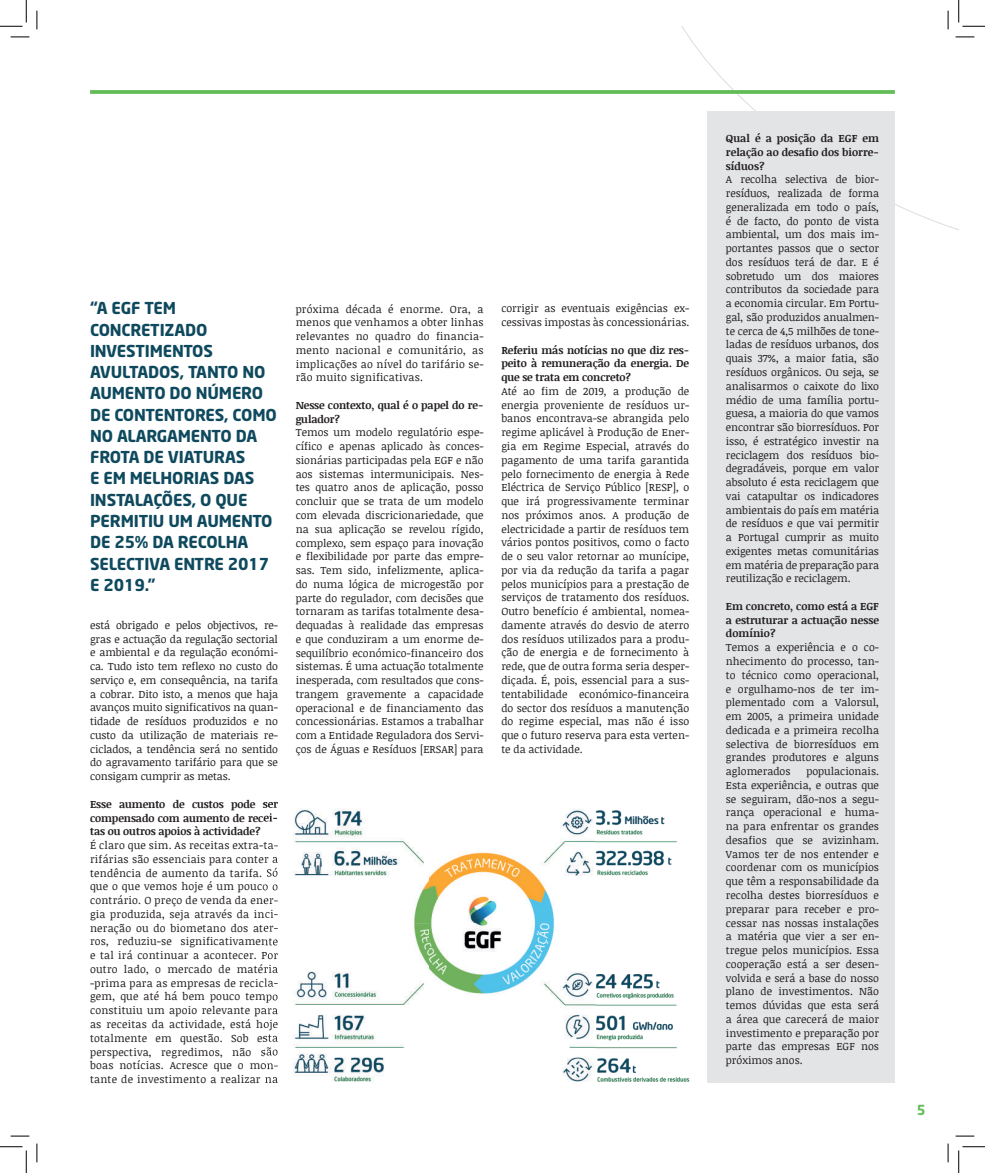
<style>
.page{position:relative;width:985px;height:1173px;background:#fff}
.page>*{position:absolute;margin:0;border:0;box-sizing:border-box;transform-origin:0 0}
.t1{font:700 16.25px/21.2px "Neo Sans";letter-spacing:-.01em;color:#0e495e}
.t2{font:700 13.75px "Neo Sans";color:#62bd57}
.t3{font:10.75px/13.8px "Noticia Text";color:#231f20;text-align:justify}
.t4{font:700 10.75px/13.8px "Noticia Text";letter-spacing:-.01em;color:#231f20;text-align:justify}
</style>
<div class="page">
<svg style="left:90px;top:90px;width:804px;height:4px;background:#69c05f"></svg>
<div style="left:707px;top:111px;width:187px;height:971px;background:#e3e4e6"></div>
<img style="left:265px;top:808px;width:330px;height:275px">
<img style="left:595px;top:810px;width:82px;height:66px">
<img style="left:595px;top:974px;width:124px;height:109px">
<img style="left:264px;top:801px;width:14px;height:8px">
<svg style="left:264px;top:813px;width:13px;height:10px"></svg>
<img style="left:264px;top:839px;width:14px;height:12px">
<img style="left:264px;top:853px;width:14px;height:11px">
<img style="left:265px;top:867px;width:13px;height:9px">
<img style="left:264px;top:881px;width:14px;height:11px">
<img style="left:264px;top:895px;width:14px;height:11px">
<img style="left:264px;top:908px;width:14px;height:12px">
<img style="left:264px;top:923px;width:14px;height:10px">
<img style="left:264px;top:937px;width:14px;height:10px">
<img style="left:264px;top:950px;width:14px;height:9px">
<img style="left:264px;top:963px;width:14px;height:11px">
<img style="left:264px;top:978px;width:14px;height:10px">
<img style="left:264px;top:991px;width:14px;height:11px">
<img style="left:264px;top:1005px;width:14px;height:11px">
<img style="left:264px;top:1018px;width:14px;height:12px">
<img style="left:264px;top:1033px;width:14px;height:10px">
<img style="left:264px;top:1047px;width:14px;height:10px">
<img style="left:264px;top:1060px;width:14px;height:11px">
<img style="left:265px;top:1074px;width:13px;height:8px">
<img style="left:707px;top:974px;width:12px;height:108px">
<svg style="left:11px;top:36px;width:18px;height:2px"></svg>
<svg style="left:955px;top:36px;width:19px;height:2px"></svg>
<svg style="left:11px;top:1135px;width:18px;height:1px"></svg>
<svg style="left:955px;top:1135px;width:19px;height:1px"></svg>
<svg style="left:36px;top:11px;width:2px;height:18px"></svg>
<svg style="left:36px;top:1143px;width:2px;height:19px"></svg>
<svg style="left:947px;top:11px;width:1px;height:18px"></svg>
<svg style="left:947px;top:1143px;width:1px;height:19px"></svg>
<svg style="left:0;top:0;width:27px;height:27px"></svg>
<svg style="left:0;top:1146px;width:27px;height:26px"></svg>
<svg style="left:958px;top:0;width:26px;height:27px"></svg>
<svg style="left:958px;top:1146px;width:26px;height:26px"></svg>
<p class="t1" style="left:90px;top:297px;width:188px">“A EGF TEM<br>CONCRETIZADO<br>INVESTIMENTOS<br>AVULTADOS, TANTO NO<br>AUMENTO DO NÚMERO<br>DE CONTENTORES, COMO<br>NO ALARGAMENTO DA<br>FROTA DE VIATURAS<br>E EM MELHORIAS DAS<br>INSTALAÇÕES, O QUE<br>PERMITIU UM AUMENTO<br>DE 25% DA RECOLHA<br>SELECTIVA ENTRE 2017<br>E 2019.”</p>
<p class="t3" style="left:501px;top:301px;width:189px">corrigir as eventuais exigências ex&shy;cessivas impostas às concessionárias.</p>
<p class="t3" style="left:296px;top:301px;width:189px">próxima década é enorme. Ora, a menos que venhamos a obter linhas relevantes no quadro do financia&shy;mento nacional e comunitário, as implicações ao nível do tarifário se&shy;rão muito significativas.</p>
<p class="t4" style="left:296px;top:397px;width:189px">Nesse contexto, qual é o papel do re&shy;gulador?</p>
<p class="t3" style="left:296px;top:425px;width:189px">Temos um modelo regulatório espe&shy;cífico e apenas aplicado às conces&shy;sionárias participadas pela EGF e não aos sistemas intermunicipais. Nes&shy;tes quatro anos de aplicação, posso concluir que se trata de um modelo com elevada discricionariedade, que na sua aplicação se revelou rígido, complexo, sem espaço para inovação e flexibilidade por parte das empre&shy;sas. Tem sido, infelizmente, aplica&shy;do numa lógica de microgestão por parte do regulador, com decisões que tornaram as tarifas totalmente desa&shy;dequadas à realidade das empresas e que conduziram a um enorme de&shy;sequilíbrio económico-financeiro dos sistemas. É uma actuação totalmente inesperada, com resultados que cons&shy;trangem gravemente a capacidade operacional e de financiamento das concessionárias. Estamos a trabalhar com a Entidade Reguladora dos Servi&shy;ços de Águas e Resíduos [ERSAR] para</p>
<p class="t4" style="left:501px;top:342px;width:189px">Referiu más notícias no que diz res&shy;peito à remuneração da energia. De que se trata em concreto?</p>
<p class="t3" style="left:501px;top:384px;width:189px">Até ao fim de 2019, a produção de energia proveniente de resíduos ur&shy;banos encontrava-se abrangida pelo regime aplicável à Produção de Ener&shy;gia em Regime Especial, através do pagamento de uma tarifa garantida pelo fornecimento de energia à Rede Eléctrica de Serviço Público [RESP], o que irá progressivamente terminar nos próximos anos. A produção de electricidade a partir de resíduos tem vários pontos positivos, como o facto de o seu valor retornar ao munícipe, por via da redução da tarifa a pagar pelos municípios para a prestação de serviços de tratamento dos resíduos.<br>Outro benefício é ambiental, nomea&shy;damente através do desvio de aterro dos resíduos utilizados para a produ&shy;ção de energia e de fornecimento à rede, que de outra forma seria desper&shy;diçada. É, pois, essencial para a sus&shy;tentabilidade económico-financeira do sector dos resíduos a manutenção do regime especial, mas não é isso que o futuro reserva para esta verten&shy;te da actividade.</p>
<p class="t3" style="left:90px;top:617px;width:189px">está obrigado e pelos objectivos, re&shy;gras e actuação da regulação sectorial e ambiental e da regulação económi&shy;ca. Tudo isto tem reflexo no custo do serviço e, em consequência, na tarifa a cobrar. Dito isto, a menos que haja avanços muito significativos na quan&shy;tidade de resíduos produzidos e no custo da utilização de materiais re&shy;ciclados, a tendência será no sentido do agravamento tarifário para que se consigam cumprir as metas.</p>
<p class="t4" style="left:90px;top:796px;width:189px">Esse aumento de custos pode ser compensado com aumento de recei&shy;tas ou outros apoios à actividade?</p>
<p class="t3" style="left:90px;top:837px;width:189px">É claro que sim. As receitas extra-ta&shy;rifárias são essenciais para conter a tendência de aumento da tarifa. Só que o que vemos hoje é um pouco o contrário. O preço de venda da ener&shy;gia produzida, seja através da inci&shy;neração ou do biometano dos ater&shy;ros, reduziu-se significativamente e tal irá continuar a acontecer. Por outro lado, o mercado de matéria -prima para as empresas de recicla&shy;gem, que até há bem pouco tempo constituiu um apoio relevante para as receitas da actividade, está hoje totalmente em questão. Sob esta perspectiva, regredimos, não são boas notícias. Acresce que o mon&shy;tante de investimento a realizar na</p>
<p class="t4" style="left:725px;top:131px;width:154px">Qual é a posição da EGF em relação ao desafio dos biorre&shy;síduos?</p>
<p class="t3" style="left:725px;top:172px;width:155px">A recolha selectiva de bior&shy;resíduos, realizada de forma generalizada em todo o país, é de facto, do ponto de vista ambiental, um dos mais im&shy;portantes passos que o sector dos resíduos terá de dar. E é sobretudo um dos maiores contributos da sociedade para a economia circular. Em Portu&shy;gal, são produzidos anualmen&shy;te cerca de 4,5 milhões de tone&shy;ladas de resíduos urbanos, dos quais 37%, a maior fatia, são resíduos orgânicos. Ou seja, se analisarmos o caixote do lixo médio de uma família portu&shy;guesa, a maioria do que vamos encontrar são biorresíduos. Por isso, é estratégico investir na reciclagem dos resíduos bio&shy;degradáveis, porque em valor absoluto é esta reciclagem que vai catapultar os indicadores ambientais do país em matéria de resíduos e que vai permitir a Portugal cumprir as muito exigentes metas comunitárias em matéria de preparação para reutilização e reciclagem.</p>
<p class="t4" style="left:725px;top:598px;width:155px">Em concreto, como está a EGF a estruturar a actuação nesse domínio?</p>
<p class="t3" style="left:725px;top:640px;width:155px">Temos a experiência e o co&shy;nhecimento do processo, tan&shy;to técnico como operacional, e orgulhamo-nos de ter im&shy;plementado com a Valorsul, em 2005, a primeira unidade dedicada e a primeira recolha selectiva de biorresíduos em grandes produtores e alguns aglomerados</p>
<p class="t3" style="left:725px;top:764px;width:155px;text-indent:80px">populacionais.<br>Esta experiência, e outras que se seguiram, dão-nos a segu&shy;rança operacional e huma&shy;na para enfrentar os grandes desafios que se avizinham.<br>Vamos ter de nos entender e coordenar com os municípios que têm a responsabilidade da recolha destes biorresíduos e preparar para receber e pro&shy;cessar nas nossas instalações a matéria que vier a ser en&shy;tregue pelos municípios. Essa cooperação está a ser desen&shy;volvida e será a base do nosso plano de investimentos. Não temos dúvidas que esta será a área que carecerá de maior investimento e preparação por parte das empresas EGF nos próximos anos.</p>
<p class="t2" style="left:916px;top:1100px;width:10px">5</p>
</div>
